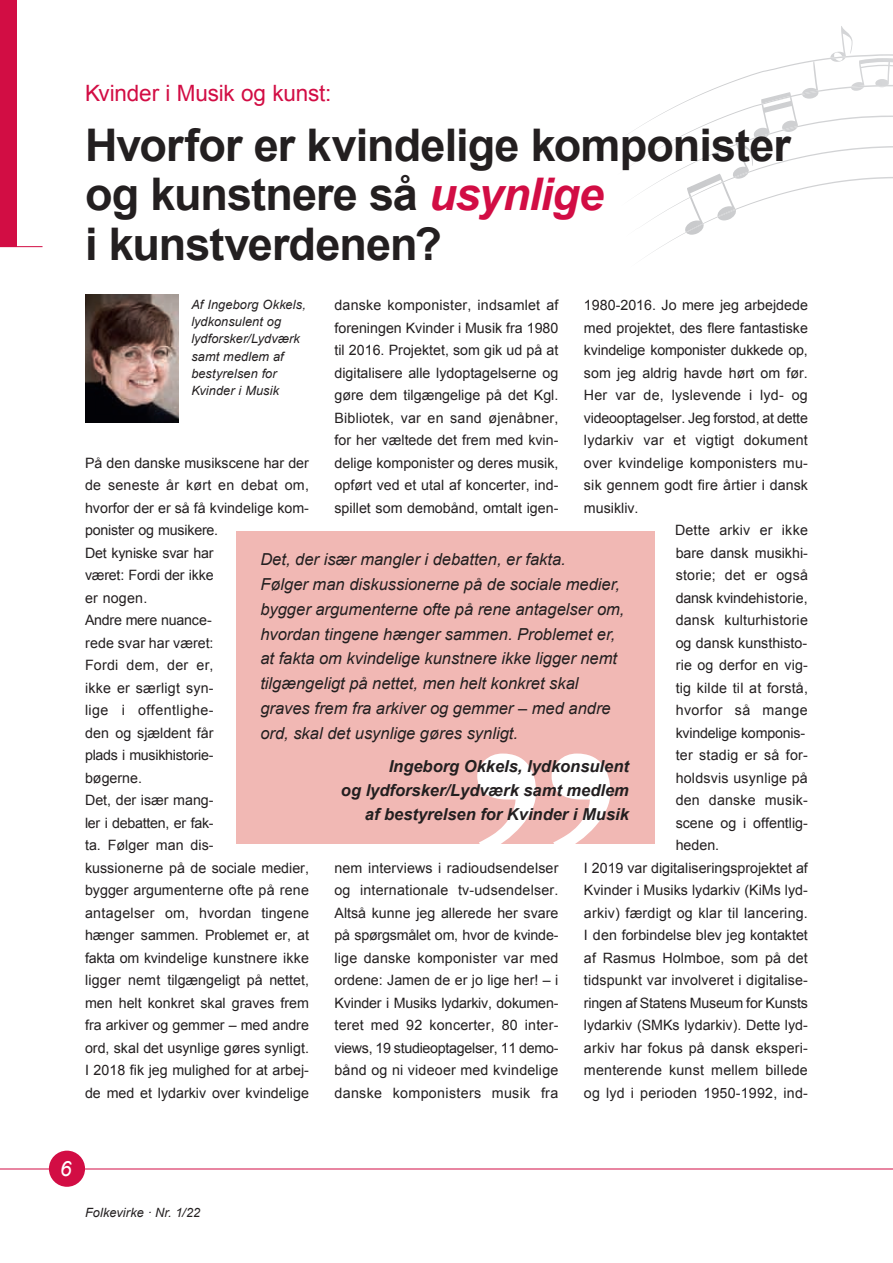
<style>
.page{position:relative;width:893px;height:1263px;background:#fff}
.page>*{position:absolute;margin:0;border:0;box-sizing:border-box;transform-origin:0 0}
.t1{font:700 45px/49.5px "Arial";letter-spacing:-.02em;color:#231f20}
.t2{font:22.5px "Arial";letter-spacing:-.01em;color:#d20d44}
.t3{font:italic 21px "Arial";color:#fff}
.t4{font:italic 16.5px/24.8px "Arial";color:#231f20}
.t5{font:italic 700 16.5px/24px "Arial";color:#231f20;text-align:right}
.t6{font:14.25px/22.5px "Arial";color:#231f20;text-align:justify}
.t7{font:14.25px "Arial";letter-spacing:.03em;color:#231f20}
.t8{font:italic 12.75px/17.2px "Arial";letter-spacing:.01em;color:#231f20}
.s1{font-style:italic;color:#d20d44}
</style>
<div class="page">
<div style="left:49px;top:1150px;width:36px;height:37px;background:#d20d44;border-radius:50%"></div>
<div style="left:237px;top:531px;width:418px;height:312px;background:#f1b8b4"></div>
<img style="left:85px;top:295px;width:94px;height:127px">
<hr style="left:0;top:246px;width:43px;height:1px;background:#d20d44">
<div style="left:0;top:0;width:17px;height:247px;background:#d20d44"></div>
<svg style="left:477px;top:753px;width:133px;height:91px"></svg>
<svg style="left:630px;top:26px;width:263px;height:230px"></svg>
<hr style="left:0;top:1168px;width:893px;height:1px;background:#d20d44">
<h2 class="t2" style="left:85px;top:79px;width:248px">Kvinder i Musik og kunst:</h2>
<h1 class="t1" style="left:85px;top:121px;width:707px">Hvorfor er kvindelige komponister og kunstnere så <span class="s1">usynlige<br></span>i kunstverdenen?</h1>
<p class="t8" style="left:191px;top:296px;width:116px">Af Ingeborg Okkels, lydkonsulent og lydforsker/Lydværk samt medlem af bestyrelsen for<br>Kvinder i Musik</p>
<p class="t6" style="left:334px;top:294px;width:225px">danske komponister, indsamlet af foreningen Kvinder i Musik fra 1980 til 2016 . Projektet, som gik ud på at digitalisere alle lydoptagelserne og gøre dem tilgængelige på det Kgl .<br>Bibliotek, var en sand øjenåbner, for her væltede det frem med kvin&shy;delige komponister og deres musik, opført ved et utal af koncerter, ind&shy;spillet som demobånd, omtalt igen-</p>
<p class="t6" style="left:584px;top:294px;width:225px">1980-2016 . Jo mere jeg arbejdede</p>
<p class="t6" style="left:584px;top:316px;width:225px">med projektet, des flere fantastiske</p>
<p class="t6" style="left:584px;top:339px;width:225px">kvindelige komponister dukkede op,</p>
<p class="t6" style="left:584px;top:361px;width:225px">som jeg aldrig havde hørt om før .</p>
<p class="t6" style="left:584px;top:384px;width:225px">Her var de, lyslevende i lyd- og</p>
<p class="t6" style="left:584px;top:406px;width:225px">videooptagelser . Jeg forstod, at dette</p>
<p class="t6" style="left:584px;top:429px;width:225px">lydarkiv var et vigtigt dokument</p>
<p class="t6" style="left:584px;top:451px;width:225px">over kvindelige komponisters mu-</p>
<p class="t6" style="left:584px;top:474px;width:225px">sik gennem godt fire årtier i dansk</p>
<p class="t6" style="left:584px;top:496px;width:56px">musikliv .</p>
<p class="t6" style="left:675px;top:519px;width:134px">Dette arkiv er ikke</p>
<p class="t6" style="left:676px;top:541px;width:134px">bare dansk musikhi-</p>
<p class="t6" style="left:676px;top:564px;width:134px">storie; det er også</p>
<p class="t6" style="left:676px;top:586px;width:134px">dansk kvindehistorie,</p>
<p class="t6" style="left:676px;top:609px;width:134px">dansk kulturhistorie</p>
<p class="t6" style="left:676px;top:631px;width:133px">og dansk kunsthisto-</p>
<p class="t6" style="left:676px;top:654px;width:134px">rie og derfor en vig-</p>
<p class="t6" style="left:676px;top:676px;width:134px">tig kilde til at forstå,</p>
<p class="t7" style="left:676px;top:701px;width:134px">hvorfor så mange</p>
<p class="t6" style="left:676px;top:721px;width:131px">kvindelige komponis-</p>
<p class="t6" style="left:676px;top:744px;width:134px">ter stadig er så for-</p>
<p class="t6" style="left:676px;top:766px;width:134px">holdsvis usynlige på</p>
<p class="t6" style="left:676px;top:789px;width:134px">den danske musik-</p>
<p class="t6" style="left:676px;top:811px;width:134px">scene og i offentlig-</p>
<p class="t6" style="left:676px;top:834px;width:45px">heden .</p>
<p class="t6" style="left:584px;top:856px;width:225px">I 2019 var digitaliseringsprojektet af</p>
<p class="t6" style="left:584px;top:879px;width:225px">Kvinder i Musiks lydarkiv (KiMs lyd-</p>
<p class="t6" style="left:584px;top:901px;width:225px">arkiv) færdigt og klar til lancering .</p>
<p class="t6" style="left:584px;top:924px;width:225px">I den forbindelse blev jeg kontaktet</p>
<p class="t6" style="left:584px;top:946px;width:225px">af Rasmus Holmboe, som på det</p>
<p class="t6" style="left:584px;top:969px;width:225px">tidspunkt var involveret i digitalise-</p>
<p class="t6" style="left:584px;top:991px;width:225px">ringen af Statens Museum for Kunsts</p>
<p class="t6" style="left:584px;top:1014px;width:225px">lydarkiv (SMKs lydarkiv) . Dette lyd-</p>
<p class="t6" style="left:584px;top:1036px;width:225px">arkiv har fokus på dansk eksperi-</p>
<p class="t6" style="left:584px;top:1059px;width:225px">menterende kunst mellem billede</p>
<p class="t6" style="left:584px;top:1082px;width:225px">og lyd i perioden 1950-1992, ind-</p>
<p class="t6" style="left:85px;top:451px;width:225px;text-align:left">På den danske musikscene har der de seneste år kørt en debat om, hvorfor der er så få kvindelige kom&shy;ponister og musikere .<br>Det kyniske svar har<br>været: Fordi der ikke<br>er nogen .<br>Andre mere nuance-<br>rede svar har været:<br>Fordi dem, der er,<br>ikke er særligt syn-<br>lige i offentlighe-<br>den og sjældent får<br>plads i musikhistorie-<br>bøgerne .<br>Det, der især mang-<br>ler i debatten, er fak-<br>ta . Følger man dis-<br>kussionerne på de sociale medier, bygger argumenterne ofte på rene antagelser om, hvordan tingene hænger sammen . Problemet er, at fakta om kvindelige kunstnere ikke ligger nemt tilgængeligt på nettet, men helt konkret skal graves frem fra arkiver og gemmer – med andre ord, skal det usynlige gøres synligt .<br>I 2018 fik jeg mulighed for at arbej&shy;de med et lydarkiv over kvindelige</p>
<p class="t4" style="left:260px;top:547px;width:366px">Det, der især mangler i debatten, er fakta.<br>Følger man diskussionerne på de sociale medier, bygger argumenterne ofte på rene antagelser om, hvordan tingene hænger sammen. Problemet er, at fakta om kvindelige kunstnere ikke ligger nemt tilgængeligt på nettet, men helt konkret skal graves frem fra arkiver og gemmer – med andre ord, skal det usynlige gøres synligt.</p>
<p class="t5" style="left:341px;top:754px;width:289px">Ingeborg Okkels, lydkonsulent<br>og lydforsker/Lydværk samt medlem af bestyrelsen for Kvinder i Musik</p>
<p class="t6" style="left:334px;top:856px;width:225px">nem interviews i radioudsendelser og internationale tv-udsendelser .<br>Altså kunne jeg allerede her svare på spørgsmålet om, hvor de kvinde&shy;lige danske komponister var med ordene: Jamen de er jo lige her! – i Kvinder i Musiks lydarkiv, dokumen&shy;teret med 92 koncerter, 80 inter&shy;views, 19 studieoptagelser, 11 demo&shy;bånd og ni videoer med kvindelige danske komponisters musik fra</p>
<h3 class="t3" style="left:60px;top:1155px;width:13px">6</h3>
<p class="t8" style="left:85px;top:1204px;width:117px">Folkevirke · Nr. 1/22</p>
</div>
